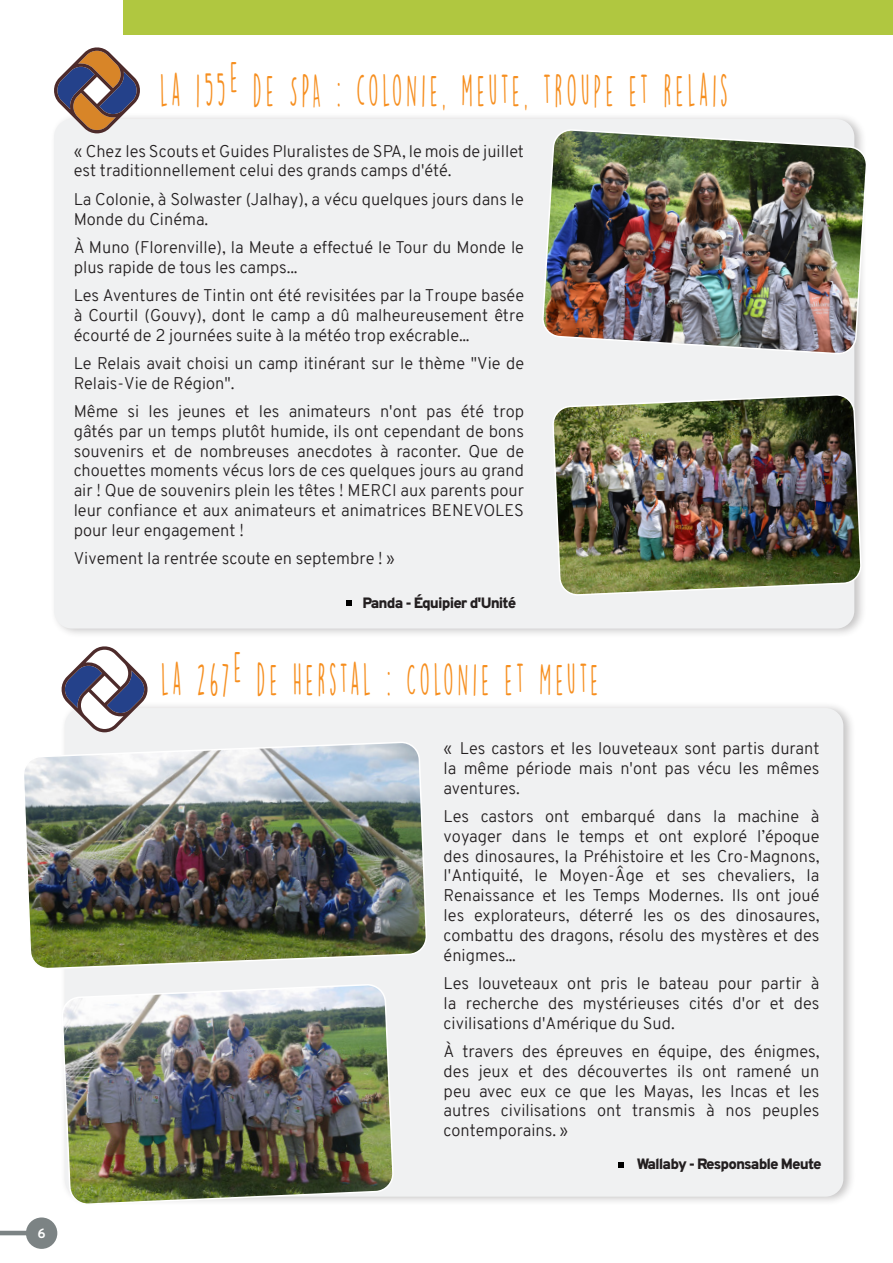
<style>
.page{position:relative;width:893px;height:1263px;background:#fff}
.page>*{position:absolute;margin:0;border:0;box-sizing:border-box;transform-origin:0 0}
.Contenu_applat_1{font:40.5px "DK Lemon Yellow Sun";letter-spacing:.175em;color:#f68e1e;scale:.57 1}
.lemon{font:300 16.5px/19.8px "Overpass";color:#231f20;text-align:justify}
.t1{font:800 15px "Overpass";letter-spacing:-.06em;color:#231f20}
.t2{font:700 13.5px "Overpass";color:#fff}
</style>
<div class="page">
<div style="left:26px;top:1217px;width:31px;height:32px;background:#7c8384;border-radius:50%"></div>
<svg style="left:0;top:1231px;width:26px;height:4px"></svg>
<div style="left:50px;top:112px;width:817px;height:526px;background:#231f20;opacity:.26"></div>
<div style="left:54px;top:119px;width:800px;height:509px;background:#f0f1f2;border-radius:18px"></div>
<svg style="left:52px;top:47px;width:90px;height:86px"></svg>
<div style="left:60px;top:701px;width:796px;height:505px;background:#231f20;opacity:.26"></div>
<div style="left:65px;top:708px;width:778px;height:489px;background:#f0f1f2;border-radius:18px"></div>
<div style="left:123px;top:0;width:770px;height:35px;background:#b0c740"></div>
<img style="left:542px;top:128px;width:325px;height:228px">
<img style="left:553px;top:394px;width:308px;height:201px">
<svg style="left:60px;top:646px;width:89px;height:86px"></svg>
<img style="left:24px;top:742px;width:403px;height:227px">
<img style="left:62px;top:984px;width:331px;height:220px">
<svg style="left:618px;top:1162px;width:5px;height:5px"></svg>
<svg style="left:346px;top:600px;width:6px;height:5px"></svg>
<p class="t2" style="left:38px;top:1225px;width:10px">6</p>
<p class="Contenu_applat_1" style="left:160px;top:66px;width:997px">LA 155E DE SPA : COLONIE, MEUTE, TROUPE ET RELAIS</p>
<p class="lemon" style="left:74px;top:141px;width:452px">« Chez les Scouts et Guides Pluralistes de SPA, le mois de juillet est traditionnellement celui des grands camps d'été.</p>
<p class="lemon" style="left:74px;top:189px;width:452px">La Colonie, à Solwaster (Jalhay), a vécu quelques jours dans le<br>Monde du Cinéma.</p>
<p class="lemon" style="left:74px;top:237px;width:452px">À Muno (Florenville), la Meute a effectué le Tour du Monde le plus rapide de tous les camps...</p>
<p class="lemon" style="left:74px;top:285px;width:452px">Les Aventures de Tintin ont été revisitées par la Troupe basée à Courtil (Gouvy), dont le camp a dû malheureusement être écourté de 2 journées suite à la météo trop exécrable...</p>
<p class="lemon" style="left:74px;top:353px;width:452px">Le Relais avait choisi un camp itinérant sur le thème "Vie de<br>Relais-Vie de Région".</p>
<p class="lemon" style="left:74px;top:401px;width:452px">Même si les jeunes et les animateurs n'ont pas été trop gâtés par un temps plutôt humide, ils ont cependant de bons souvenirs et de nombreuses anecdotes à raconter. Que de chouettes moments vécus lors de ces quelques jours au grand air ! Que de souvenirs plein les têtes ! MERCI aux parents pour leur confiance et aux animateurs et animatrices BENEVOLES pour leur engagement !</p>
<p class="lemon" style="left:74px;top:548px;width:323px">Vivement la rentrée scoute en septembre ! »</p>
<p class="t1" style="left:362px;top:594px;width:155px">Panda - Équipier d'Unité</p>
<p class="Contenu_applat_1" style="left:161px;top:655px;width:768px">LA 267E DE HERSTAL : COLONIE ET MEUTE</p>
<p class="lemon" style="left:444px;top:739px;width:377px">« Les castors et les louveteaux sont partis durant la même période mais n'ont pas vécu les mêmes aventures.</p>
<p class="lemon" style="left:444px;top:806px;width:377px">Les castors ont embarqué dans la machine à voyager dans le temps et ont exploré l’époque des dinosaures, la Préhistoire et les Cro-Magnons, l'Antiquité, le Moyen-Âge et ses chevaliers, la Renaissance et les Temps Modernes. Ils ont joué les explorateurs, déterré les os des dinosaures, combattu des dragons, résolu des mystères et des énigmes...</p>
<p class="lemon" style="left:444px;top:973px;width:377px">Les louveteaux ont pris le bateau pour partir à la recherche des mystérieuses cités d'or et des civilisations d'Amérique du Sud.</p>
<p class="lemon" style="left:444px;top:1041px;width:377px">À travers des épreuves en équipe, des énigmes, des jeux et des découvertes ils ont ramené un peu avec eux ce que les Mayas, les Incas et les autres civilisations ont transmis à nos peuples contemporains. »</p>
<p class="t1" style="left:637px;top:1155px;width:186px">Wallaby - Responsable Meute</p>
</div>
